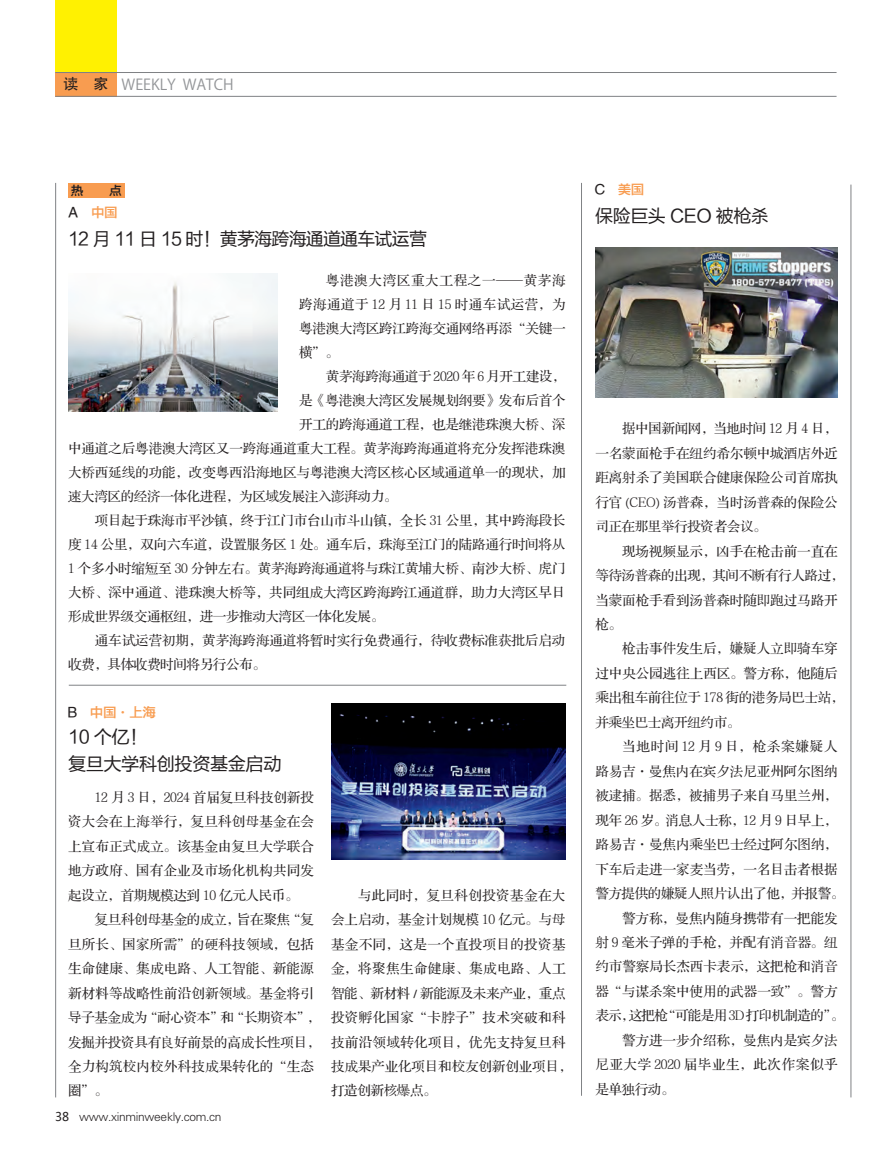
<style>
.page{position:relative;width:893px;height:1157px;background:#fff}
.page>*{position:absolute;margin:0;border:0;box-sizing:border-box;transform-origin:0 0}
.t1{font:18px/27px "FZLTHJW GB1 0";letter-spacing:-.025em;color:#231f20}
.t2{font:18px "FZLTHJW GB1 0";letter-spacing:-.045em;color:#231f20}
.t3{font:15px "Koz Go Pro";color:#939598}
.t4{font:13.5px "FZS3 K GBK1 0";letter-spacing:-.005em;color:#231f20}
.t5{font:13.5px "FZS3 K GBK1 0";letter-spacing:-.025em;color:#231f20}
.t6{font:13.5px/24.5px "FZS3 K GBK1 0";letter-spacing:.025em;color:#231f20}
.t7{font:13.5px "FZS3 K GBK1 0";letter-spacing:.015em;color:#231f20}
.t8{font:13.5px "FZS3 K GBK1 0";letter-spacing:.02em;color:#231f20}
.t9{font:13.5px "FZS3 K GBK1 0";letter-spacing:-.045em;color:#231f20}
.t10{font:13.5px "FZS3 K GBK1 0";letter-spacing:.04em;color:#231f20}
.t11{font:13.5px "FZS3 K GBK1 0";letter-spacing:.045em;color:#231f20}
.t12{font:13.5px "FZS3 K GBK1 0";letter-spacing:.05em;color:#231f20}
.t13{font:13.5px "FZS3 K GBK1 0";letter-spacing:.06em;color:#231f20}
.t14{font:13.5px "FZYDZHJW GB1 0";color:#231f20}
.t15{font:13.5px "FZYDZHJW GB1 0";color:#f89c50}
.t16{font:12.75px "FZYDZHJW GB1 0";color:#231f20}
.t17{font:12px "FZXH1 JW GB1 0";letter-spacing:-.025em;color:#231f20}
.s1{font-family:"FZHTJW GB1 0";color:#231f20}
.s2{color:#f89c50}
.s3{color:#231f20}
.s4{font-family:"Microsoft Ya Hei"}
</style>
<div class="page">
<div style="left:55px;top:0;width:62px;height:97px;background:#fff101"></div>
<div style="left:55px;top:72px;width:62px;height:25px;background:#f89c50"></div>
<hr style="left:55px;top:72px;width:781px;height:1px;background:#808285">
<hr style="left:55px;top:96px;width:781px;height:1px;background:#808285">
<div style="left:68px;top:183px;width:57px;height:15px;background:#f89c50"></div>
<hr style="left:850px;top:185px;width:1px;height:912px;background:#808285">
<hr style="left:581px;top:183px;width:1px;height:912px;background:#808285">
<hr style="left:55px;top:183px;width:1px;height:914px;background:#808285">
<hr style="left:69px;top:685px;width:497px;height:1px;background:#808285">
<img style="left:595px;top:248px;width:243px;height:149px">
<img style="left:332px;top:703px;width:234px;height:156px">
<img style="left:68px;top:273px;width:210px;height:139px">
<p class="t3" style="left:63px;top:75px;width:172px"><span class="s1">读　家</span> WEEKLY WATCH</p>
<p class="t16" style="left:71px;top:183px;width:14px">热</p>
<p class="t16" style="left:109px;top:183px;width:14px">点</p>
<p class="t14" style="left:68px;top:205px;width:51px">A　<span class="s2">中国</span></p>
<p class="t2" style="left:68px;top:229px;width:360px">12 月 11 日 15 时！黄茅海跨海通道通车试运营</p>
<p class="t12" style="left:326px;top:273px;width:241px">粤港澳大湾区重大工程之一——黄茅海</p>
<p class="t10" style="left:299px;top:297px;width:268px">跨海通道于 12 月 11 日 15 时通车试运营，为</p>
<p class="t4" style="left:299px;top:321px;width:268px">粤港澳大湾区跨江跨海交通网络再添“关键一</p>
<p class="t4" style="left:299px;top:345px;width:41px">横”。</p>
<p class="t5" style="left:326px;top:369px;width:241px">黄茅海跨海通道于 2020 年 6 月开工建设，</p>
<p class="t4" style="left:299px;top:393px;width:268px">是《粤港澳大湾区发展规划纲要》发布后首个</p>
<p class="t4" style="left:299px;top:417px;width:268px">开工的跨海通道工程，也是继港珠澳大桥、深</p>
<p class="t4" style="left:68px;top:441px;width:499px">中通道之后粤港澳大湾区又一跨海通道重大工程。黄茅海跨海通道将充分发挥港珠澳</p>
<p class="t4" style="left:68px;top:465px;width:499px">大桥西延线的功能，改变粤西沿海地区与粤港澳大湾区核心区域通道单一的现状，加</p>
<p class="t5" style="left:68px;top:489px;width:331px">速大湾区的经济一体化进程，为区域发展注入澎湃动力。</p>
<p class="t4" style="left:95px;top:513px;width:472px">项目起于珠海市平沙镇，终于江门市台山市斗山镇，全长 31 公里，其中跨海段长</p>
<p class="t4" style="left:68px;top:537px;width:499px">度 14 公里，双向六车道，设置服务区 1 处。通车后，珠海至江门的陆路通行时间将从</p>
<p class="t4" style="left:68px;top:561px;width:499px">1 个多小时缩短至 30 分钟左右。黄茅海跨海通道将与珠江黄埔大桥、南沙大桥、虎门</p>
<p class="t4" style="left:68px;top:585px;width:499px">大桥、深中通道、港珠澳大桥等，共同组成大湾区跨海跨江通道群，助力大湾区早日</p>
<p class="t5" style="left:68px;top:609px;width:318px">形成世界级交通枢纽，进一步推动大湾区一体化发展。</p>
<p class="t4" style="left:95px;top:633px;width:472px">通车试运营初期，黄茅海跨海通道将暂时实行免费通行，待收费标准获批后启动</p>
<p class="t5" style="left:68px;top:657px;width:199px">收费，具体收费时间将另行公布。</p>
<p class="t15" style="left:68px;top:705px;width:89px"><span class="s3">B　</span>中国·上海</p>
<p class="t1" style="left:68px;top:723px;width:215px">10 个亿！<br>复旦大学科创投资基金启动</p>
<p class="t4" style="left:95px;top:790px;width:220px">12 月 3 日，2024 首届复旦科技创新投</p>
<p class="t7" style="left:68px;top:814px;width:247px">资大会在上海举行，复旦科创母基金在会</p>
<p class="t7" style="left:68px;top:839px;width:247px">上宣布正式成立。该基金由复旦大学联合</p>
<p class="t7" style="left:68px;top:863px;width:247px">地方政府、国有企业及市场化机构共同发</p>
<p class="t5" style="left:68px;top:888px;width:232px">起设立，首期规模达到 10 亿元人民币。</p>
<p class="t5" style="left:95px;top:912px;width:221px">复旦科创母基金的成立，旨在聚焦“复</p>
<p class="t8" style="left:68px;top:937px;width:247px">旦所长、国家所需”的硬科技领域，包括</p>
<p class="t8" style="left:68px;top:961px;width:247px">生命健康、集成电路、人工智能、新能源</p>
<p class="t7" style="left:68px;top:986px;width:247px">新材料等战略性前沿创新领域。基金将引</p>
<p class="t5" style="left:68px;top:1010px;width:254px">导子基金成为“耐心资本”和“长期资本”，</p>
<p class="t4" style="left:68px;top:1034px;width:254px">发掘并投资具有良好前景的高成长性项目，</p>
<p class="t7" style="left:68px;top:1059px;width:247px">全力构筑校内校外科技成果转化的“生态</p>
<p class="t4" style="left:68px;top:1083px;width:41px">圈”。</p>
<p class="t17" style="left:55px;top:1109px;width:168px"><span class="s4">38</span> www.xinminweekly.com.cn</p>
<p class="t6" style="left:331px;top:883px;width:243px;text-indent:27px">与此同时，复旦科创投资基金在大会上启动，基金计划规模 10 亿元。与母基金不同，这是一个直投项目的投资基金，将聚焦生命健康、集成电路、人工智能、新材料 / 新能源及未来产业，重点投资孵化国家“卡脖子”技术突破和科技前沿领域转化项目，优先支持复旦科技成果产业化项目和校友创新创业项目，打造创新核爆点。</p>
<p class="t14" style="left:595px;top:182px;width:51px">C　<span class="s2">美国</span></p>
<p class="t1" style="left:595px;top:203px;width:175px">保险巨头 CEO 被枪杀</p>
<p class="t5" style="left:622px;top:422px;width:217px">据中国新闻网，当地时间 12 月 4 日，</p>
<p class="t4" style="left:595px;top:446px;width:244px">一名蒙面枪手在纽约希尔顿中城酒店外近</p>
<p class="t4" style="left:595px;top:470px;width:244px">距离射杀了美国联合健康保险公司首席执</p>
<p class="t4" style="left:595px;top:495px;width:244px">行官 (CEO) 汤普森，当时汤普森的保险公</p>
<p class="t5" style="left:595px;top:519px;width:173px">司正在那里举行投资者会议。</p>
<p class="t4" style="left:622px;top:544px;width:217px">现场视频显示，凶手在枪击前一直在</p>
<p class="t5" style="left:595px;top:568px;width:251px">等待汤普森的出现，其间不断有行人路过，</p>
<p class="t4" style="left:595px;top:593px;width:244px">当蒙面枪手看到汤普森时随即跑过马路开</p>
<p class="t4" style="left:595px;top:617px;width:28px">枪。</p>
<p class="t4" style="left:622px;top:642px;width:217px">枪击事件发生后，嫌疑人立即骑车穿</p>
<p class="t4" style="left:595px;top:666px;width:244px">过中央公园逃往上西区。警方称，他随后</p>
<p class="t5" style="left:595px;top:690px;width:251px">乘出租车前往位于 178 街的港务局巴士站，</p>
<p class="t5" style="left:595px;top:715px;width:147px">并乘坐巴士离开纽约市。</p>
<p class="t13" style="left:622px;top:739px;width:217px">当地时间 12 月 9 日，枪杀案嫌疑人</p>
<p class="t4" style="left:595px;top:764px;width:244px">路易吉·曼焦内在宾夕法尼亚州阿尔图纳</p>
<p class="t4" style="left:595px;top:788px;width:244px">被逮捕。据悉，被捕男子来自马里兰州，</p>
<p class="t5" style="left:595px;top:813px;width:244px">现年 26 岁。消息人士称，12 月 9 日早上，</p>
<p class="t4" style="left:595px;top:837px;width:244px">路易吉·曼焦内乘坐巴士经过阿尔图纳，</p>
<p class="t4" style="left:595px;top:862px;width:244px">下车后走进一家麦当劳，一名目击者根据</p>
<p class="t5" style="left:595px;top:886px;width:251px">警方提供的嫌疑人照片认出了他，并报警。</p>
<p class="t4" style="left:622px;top:910px;width:217px">警方称，曼焦内随身携带有一把能发</p>
<p class="t4" style="left:595px;top:935px;width:244px">射 9 毫米子弹的手枪，并配有消音器。纽</p>
<p class="t4" style="left:595px;top:959px;width:244px">约市警察局长杰西卡表示，这把枪和消音</p>
<p class="t4" style="left:595px;top:984px;width:244px">器“与谋杀案中使用的武器一致”。警方</p>
<p class="t9" style="left:595px;top:1008px;width:251px">表示，这把枪“可能是用3D打印机制造的”。</p>
<p class="t4" style="left:622px;top:1033px;width:217px">警方进一步介绍称，曼焦内是宾夕法</p>
<p class="t11" style="left:595px;top:1057px;width:244px">尼亚大学 2020 届毕业生，此次作案似乎</p>
<p class="t4" style="left:595px;top:1082px;width:81px">是单独行动。</p>
</div>
